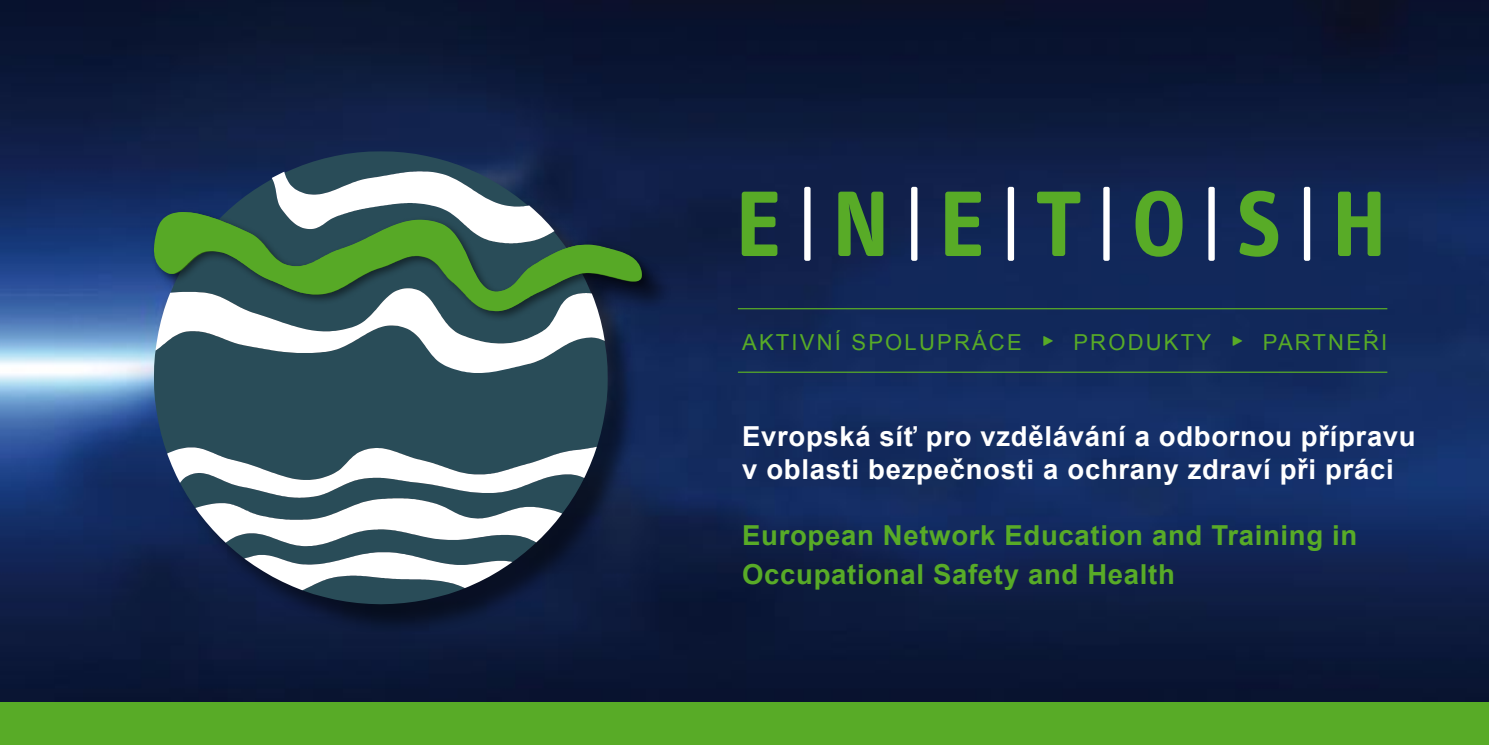
<style>
.page{position:relative;width:1489px;height:745px;background:#fff}
.page>*{position:absolute;margin:0;border:0;box-sizing:border-box;transform-origin:0 0}
.t1{font:700 96px "Info OT Text";color:#58ab27}
.t2{font:700 27.5px/33px "Arial";letter-spacing:.025em;color:#fff}
.t3{font:700 27.5px/39px "Arial";letter-spacing:.025em;color:#58ab27}
.t4{font:22px "Arial";letter-spacing:.1em;color:#58ab27}
.s1{font-weight:400;color:#fff}
.s2{font-family:"Info OT Text";font-size:25px}
</style>
<div class="page">
<img style="left:0;top:0;width:1488px;height:702px">
<div style="left:0;top:702px;width:1488px;height:42px;background:#58ab27"></div>
<hr style="left:737px;top:308px;width:650px;height:1px;background:#58ab27">
<hr style="left:737px;top:371px;width:650px;height:1px;background:#58ab27">
<div style="left:158px;top:155px;width:513px;height:478px;background:#000;opacity:.5"></div>
<div style="left:154px;top:325px;width:453px;height:154px;background:#294c58"></div>
<svg style="left:171px;top:179px;width:420px;height:28px"></svg>
<svg style="left:272px;top:151px;width:282px;height:56px"></svg>
<svg style="left:155px;top:322px;width:449px;height:51px"></svg>
<svg style="left:167px;top:446px;width:430px;height:158px"></svg>
<div style="left:150px;top:207px;width:503px;height:115px;background:#000;opacity:.5"></div>
<svg style="left:154px;top:212px;width:488px;height:99px"></svg>
<h1 class="t1" style="left:736px;top:165px;width:651px">E <span class="s1">|</span> N <span class="s1">|</span> E <span class="s1">|</span> T <span class="s1">|</span> O <span class="s1">|</span> S <span class="s1">|</span> H</h1>
<p class="t4" style="left:742px;top:328px;width:646px">AKTIVNÍ SPOLUPRÁCE <span class="s2">‣</span> PRODUKTY <span class="s2">‣</span> PARTNEŘI</p>
<p class="t2" style="left:742px;top:420px;width:675px">Evropská síť pro vzdělávání a odbornou přípravu v oblasti bezpečnosti a ochrany zdraví při práci</p>
<p class="t3" style="left:742px;top:516px;width:616px">European Network Education and Training in<br>Occupational Safety and Health</p>
</div>
